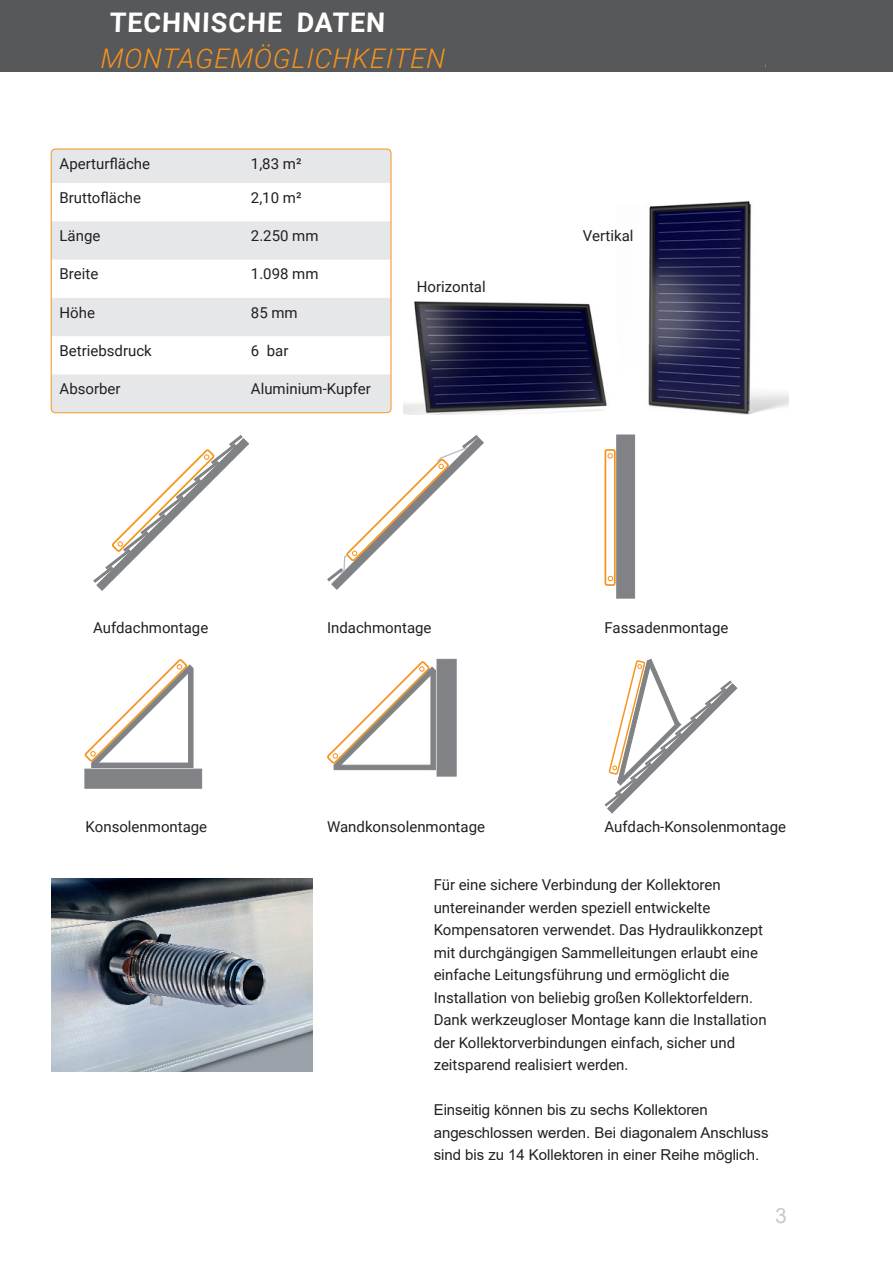
<style>
.page{position:relative;width:893px;height:1263px;background:#fff}
.page>*{position:absolute;margin:0;border:0;box-sizing:border-box;transform-origin:0 0}
.t1{font:italic 300 27px "Roboto";letter-spacing:.035em;color:#f7931d}
.t2{font:700 27px "Roboto";color:#fff}
.t3{font:21px "Arial";color:#c7c8ca}
.t4{font:15px/22.5px "Roboto";letter-spacing:-.005em;color:#231f20}
.t5{font:15px/22.5px "Arial";letter-spacing:-.005em;color:#231f20}
</style>
<div class="page">
<div style="left:0;top:0;width:893px;height:72px;background:#57585a"></div>
<svg style="left:51px;top:149px;width:340px;height:264px;fill:#e6e7e9"></svg>
<div style="left:51px;top:149px;width:340px;height:264px;border:1px solid #f7931d;border-radius:4px"></div>
<div style="left:85px;top:769px;width:117px;height:19px;background:#808285"></div>
<div style="left:188px;top:668px;width:5px;height:100px;background:#808285"></div>
<div style="left:92px;top:763px;width:100px;height:5px;background:#808285"></div>
<svg style="left:84px;top:659px;width:109px;height:108px"></svg>
<div style="left:437px;top:659px;width:19px;height:117px;background:#808285"></div>
<div style="left:431px;top:670px;width:5px;height:100px;background:#808285"></div>
<div style="left:334px;top:765px;width:101px;height:5px;background:#808285"></div>
<svg style="left:327px;top:661px;width:109px;height:108px"></svg>
<div style="left:616px;top:435px;width:19px;height:163px;background:#808285;border:1px solid #808285"></div>
<div style="left:604px;top:449px;width:12px;height:137px;border:2px solid #f7931d;border-radius:2px"></div>
<svg style="left:607px;top:575px;width:6px;height:6px"></svg>
<svg style="left:607px;top:453px;width:6px;height:6px"></svg>
<svg style="left:93px;top:435px;width:156px;height:156px"></svg>
<svg style="left:327px;top:435px;width:157px;height:155px"></svg>
<svg style="left:604px;top:659px;width:133px;height:154px"></svg>
<img style="left:648px;top:201px;width:141px;height:213px">
<img style="left:404px;top:301px;width:203px;height:113px">
<img style="left:51px;top:879px;width:261px;height:193px">
<p class="t2" style="left:109px;top:3px;width:278px">TECHNISCHE DATEN</p>
<p class="t1" style="left:100px;top:39px;width:347px">MONTAGEMÖGLICHKEITEN</p>
<p class="t4" style="left:60px;top:152px;width:92px">Aperturfläche</p>
<p class="t4" style="left:251px;top:152px;width:52px">1,83 m²</p>
<p class="t4" style="left:60px;top:186px;width:83px">Bruttofläche</p>
<p class="t4" style="left:251px;top:186px;width:52px">2,10 m²</p>
<p class="t4" style="left:60px;top:224px;width:42px">Länge</p>
<p class="t4" style="left:251px;top:224px;width:69px">2.250 mm</p>
<p class="t4" style="left:60px;top:262px;width:40px">Breite</p>
<p class="t4" style="left:251px;top:262px;width:69px">1.098 mm</p>
<p class="t4" style="left:60px;top:300px;width:37px">Höhe</p>
<p class="t4" style="left:251px;top:300px;width:48px">85 mm</p>
<p class="t4" style="left:60px;top:339px;width:94px">Betriebsdruck</p>
<p class="t4" style="left:251px;top:339px;width:39px">6 bar</p>
<p class="t4" style="left:60px;top:377px;width:62px">Absorber</p>
<p class="t4" style="left:251px;top:377px;width:121px">Aluminium-Kupfer</p>
<p class="t4" style="left:417px;top:275px;width:70px">Horizontal</p>
<p class="t4" style="left:93px;top:616px;width:117px">Aufdachmontage</p>
<p class="t4" style="left:327px;top:616px;width:106px">Indachmontage</p>
<p class="t4" style="left:86px;top:815px;width:123px">Konsolenmontage</p>
<p class="t4" style="left:327px;top:815px;width:159px">Wandkonsolenmontage</p>
<p class="t4" style="left:583px;top:224px;width:52px">Vertikal</p>
<p class="t4" style="left:604px;top:616px;width:125px">Fassadenmontage</p>
<p class="t4" style="left:604px;top:815px;width:183px">Aufdach-Konsolenmontage</p>
<p class="t4" style="left:434px;top:873px;width:288px">Für eine sichere Verbindung der Kollektoren</p>
<p class="t4" style="left:434px;top:895px;width:278px">untereinander werden speziell entwickelte</p>
<p class="t4" style="left:434px;top:918px;width:331px">Kompensatoren verwendet. Das Hydraulikkonzept mit durchgängigen Sammelleitungen erlaubt eine</p>
<p class="t4" style="left:434px;top:963px;width:297px">einfache Leitungsführung und ermöglicht die</p>
<p class="t4" style="left:434px;top:985px;width:321px">Installation von beliebig großen Kollektorfeldern.</p>
<p class="t4" style="left:434px;top:1008px;width:334px">Dank werkzeugloser Montage kann die Installation der Kollektorverbindungen einfach, sicher und</p>
<p class="t4" style="left:434px;top:1053px;width:196px">zeitsparend realisiert werden.</p>
<p class="t5" style="left:434px;top:1098px;width:276px">Einseitig können bis zu sechs Kollektoren</p>
<p class="t5" style="left:434px;top:1121px;width:336px">angeschlossen werden. Bei diagonalem Anschluss sind bis zu 14 Kollektoren in einer Reihe möglich.</p>
<p class="t3" style="left:775px;top:1201px;width:13px">3</p>
</div>
